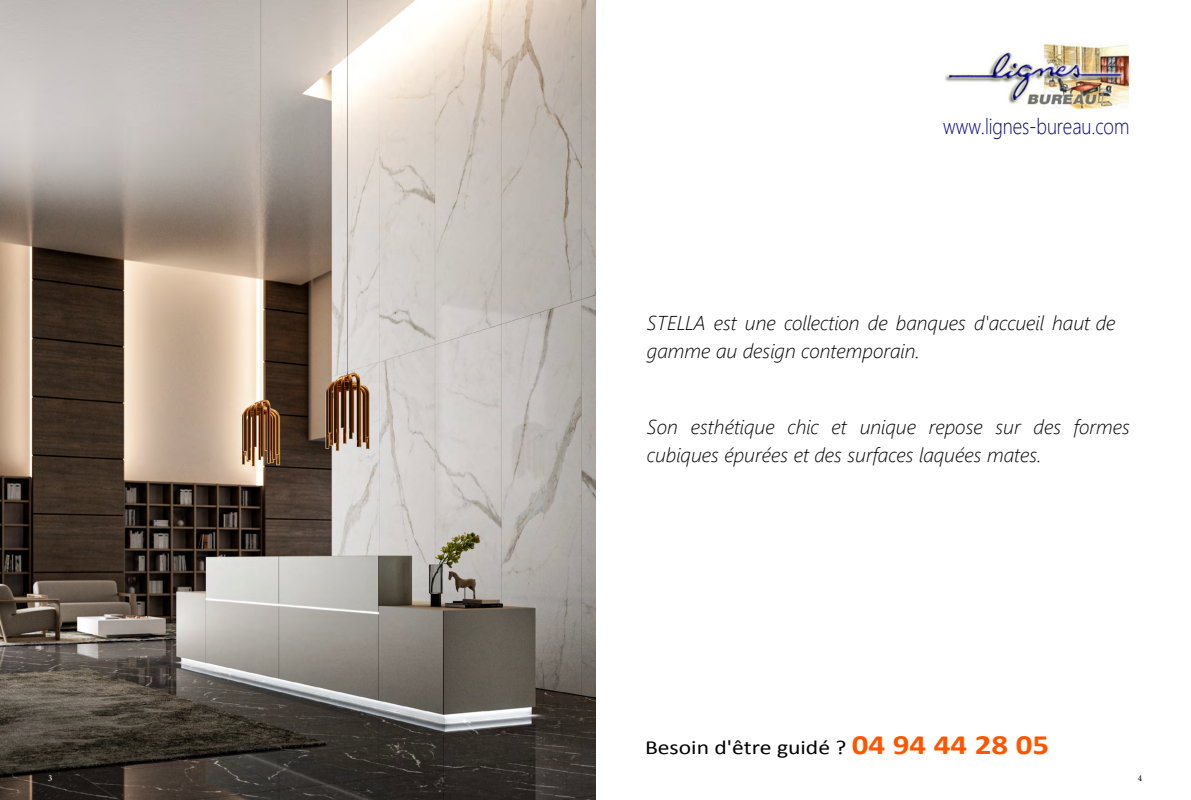
<style>
.page{position:relative;width:1191px;height:800px;background:#fff}
.page>*{position:absolute;margin:0;border:0;box-sizing:border-box;transform-origin:0 0}
.t1{font:300 22px "Segoe UI";letter-spacing:-.005em;color:#000080;scale:.85 1}
.t2{font:italic 300 20px/28px "Segoe UI";color:#000}
.t3{font:20px "Calibri";color:#000;scale:1.18 1}
.t4{font:9px "Minion Pro";color:#fff}
.t5{font:9px "Minion Pro";color:#000}
.s1{font-weight:700;font-size:28px;color:#f50}
</style>
<div class="page">
<img style="left:0;top:0;width:595px;height:799px">
<img style="left:944px;top:43px;width:185px;height:67px">
<p class="t1" style="left:943px;top:109px;width:220px">www.lignes-bureau.com</p>
<p class="t2" style="left:647px;top:308px;width:470px">STELLA est une collection de banques d'accueil haut de gamme au design contemporain.</p>
<p class="t2" style="left:647px;top:412px;width:484px">Son esthétique chic et unique repose sur des formes cubiques épurées et des surfaces laquées mates.</p>
<p class="t3" style="left:645px;top:733px;width:344px">Besoin d'être guidé ? <span class="s1">04 94</span> <span class="s1">44 28 05</span></p>
<p class="t4" style="left:48px;top:772px;width:6px">3</p>
<p class="t5" style="left:1137px;top:772px;width:6px">4</p>
</div>
